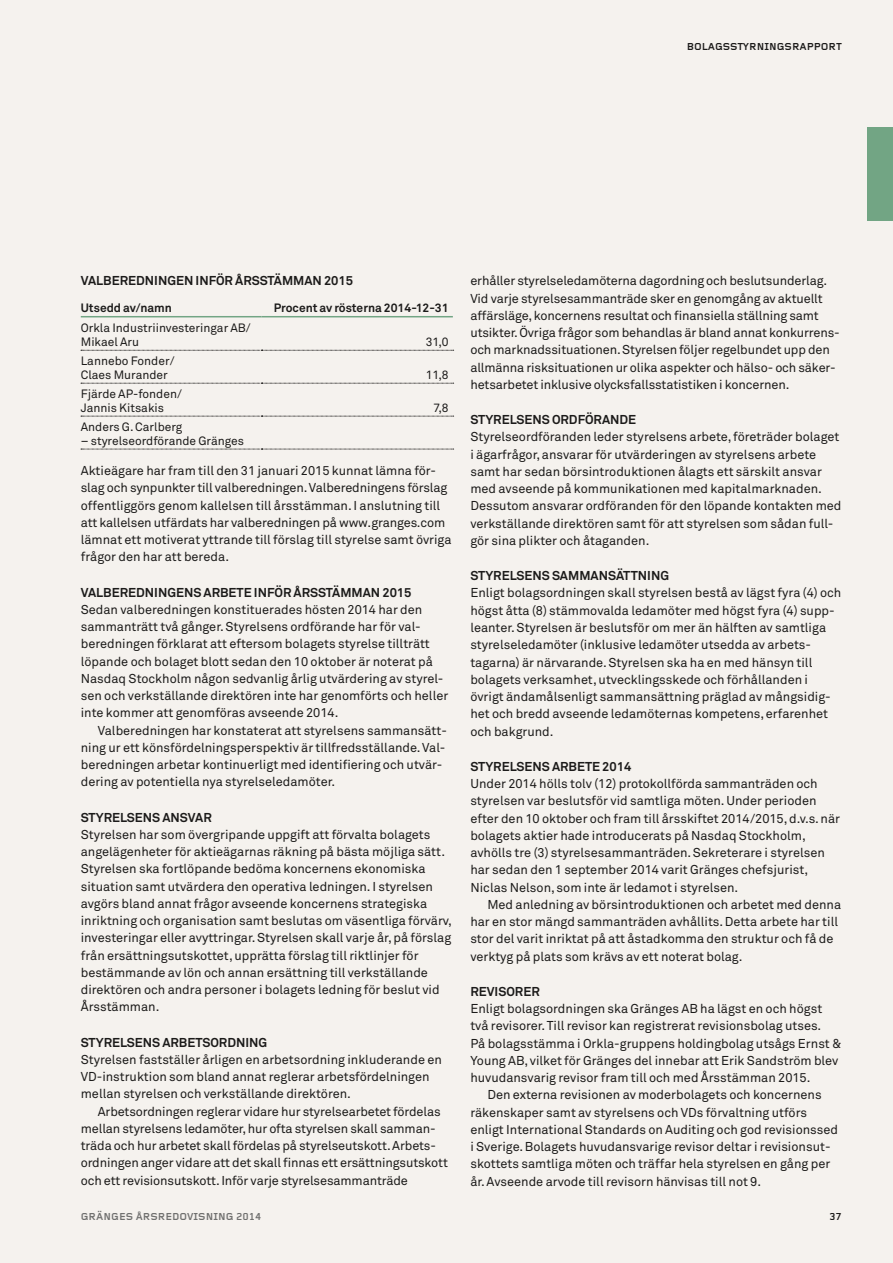
<style>
.page{position:relative;width:893px;height:1263px;background:#f5f2ee}
.page>*{position:absolute;margin:0;border:0;box-sizing:border-box;transform-origin:0 0}
.Bröd___keep{font:12.75px/17.2px "Akkurat Pro";color:#1c1b1a}
.Bröd_indrag{font:12.75px/17.2px "Akkurat Pro";letter-spacing:-.01em;color:#1c1b1a}
.Rubrik_3_Mellis_1{font:700 12.75px "Akkurat Pro";color:#1c1b1a}
.TAB_normal{font:12px/14.2px "Akkurat Pro";color:#1c1b1a}
.TAB_huvud{font:700 12px "Akkurat Pro";color:#1c1b1a}
.t1{font:700 10.5px "Foundry Gridnik";color:#70706f}
.t2{font:700 10.5px "Foundry Gridnik";color:#1c1b1a}
</style>
<div class="page">
<div style="left:867px;top:128px;width:26px;height:93px;background:#72a584"></div>
<hr style="left:81px;top:316px;width:180px;height:1px;background:#72a584">
<hr style="left:261px;top:316px;width:192px;height:1px;background:#72a584">
<svg style="left:81px;top:350px;width:373px;height:1px"></svg>
<svg style="left:81px;top:383px;width:373px;height:1px"></svg>
<svg style="left:81px;top:416px;width:373px;height:1px"></svg>
<svg style="left:81px;top:449px;width:373px;height:1px"></svg>
<p class="t2" style="left:687px;top:41px;width:8px">BOLAGSST</p>
<p class="t2" style="left:743px;top:41px;width:15px">YRNINGSRAPPORT</p>
<p class="Rubrik_3_Mellis_1" style="left:81px;top:273px;width:274px">VALBEREDNINGEN INFÖR ÅRSSTÄMMAN 2015</p>
<p class="TAB_huvud" style="left:81px;top:301px;width:93px">Utsedd av/namn</p>
<p class="TAB_huvud" style="left:274px;top:301px;width:176px">Procent av rösterna 2014-12-31</p>
<p class="TAB_normal" style="left:81px;top:321px;width:171px">Orkla Industriinvesteringar AB/<br>Mikael Aru</p>
<p class="TAB_normal" style="left:426px;top:335px;width:24px">31,0</p>
<p class="TAB_normal" style="left:81px;top:354px;width:95px">Lannebo Fonder/</p>
<p class="TAB_normal" style="left:81px;top:368px;width:88px">Claes Murander</p>
<p class="TAB_normal" style="left:426px;top:368px;width:24px">11,8</p>
<p class="TAB_normal" style="left:81px;top:387px;width:103px">Fjärde AP-fonden/</p>
<p class="TAB_normal" style="left:81px;top:401px;width:85px">Jannis Kitsakis</p>
<p class="TAB_normal" style="left:433px;top:401px;width:17px">7,8</p>
<p class="TAB_normal" style="left:81px;top:420px;width:103px">Anders G. Carlberg</p>
<p class="TAB_normal" style="left:81px;top:434px;width:165px">– styrelseordförande Gränges</p>
<p class="Bröd___keep" style="left:81px;top:462px;width:372px">Aktieägare har fram till den 31 januari 2015 kunnat lämna för&shy;slag och synpunkter till valberedningen. Valberedningens förslag offentliggörs genom kallelsen till årsstämman. I anslutning till att kallelsen utfärdats har valberedningen på www.granges.com lämnat ett motiverat yttrande till förslag till styrelse samt övriga frågor den har att bereda.</p>
<p class="Rubrik_3_Mellis_1" style="left:81px;top:584px;width:332px">VALBEREDNINGENS ARBETE INFÖR ÅRSSTÄMMAN 2015</p>
<p class="Bröd___keep" style="left:81px;top:601px;width:369px">Sedan valberedningen konstituerades hösten 2014 har den sammanträtt två gånger. Styrelsens ordförande har för val&shy;beredningen förklarat att eftersom bolagets styrelse tillträtt löpande och bolaget blott sedan den 10 oktober är noterat på Nasdaq Stockholm någon sedvanlig årlig utvärdering av styrel&shy;sen och verkställande direktören inte har genomförts och heller inte kommer att genomföras avseende 2014.</p>
<p class="Bröd_indrag" style="left:81px;top:722px;width:368px;text-indent:17px">Valberedningen har konstaterat att styrelsens sammansätt&shy;ning ur ett könsfördelningsperspektiv är tillfredsställande. Val&shy;beredningen arbetar kontinuerligt med identifiering och utvär&shy;dering av potentiella nya styrelseledamöter.</p>
<p class="Rubrik_3_Mellis_1" style="left:81px;top:809px;width:132px">STYRELSENS ANSVAR</p>
<p class="Bröd___keep" style="left:81px;top:826px;width:373px">Styrelsen har som övergripande uppgift att förvalta bolagets angelägenheter för aktieägarnas räkning på bästa möjliga sätt.<br>Styrelsen ska fortlöpande bedöma koncernens ekonomiska situation samt utvärdera den operativa ledningen. I styrelsen avgörs bland annat frågor avseende koncernens strategiska inriktning och organisation samt beslutas om väsentliga förvärv, investeringar eller avyttringar. Styrelsen skall varje år, på förslag från ersättningsutskottet, upprätta förslag till riktlinjer för bestämmande av lön och annan ersättning till verkställande direktören och andra personer i bolagets ledning för beslut vid Årsstämman.</p>
<p class="Rubrik_3_Mellis_1" style="left:81px;top:1034px;width:188px">STYRELSENS ARBETSORDNING</p>
<p class="Bröd___keep" style="left:81px;top:1051px;width:363px">Styrelsen fastställer årligen en arbetsordning inkluderande en<br>VD-instruktion som bland annat reglerar arbetsfördelningen mellan styrelsen och verkställande direktören.</p>
<p class="Bröd_indrag" style="left:81px;top:1103px;width:369px;text-indent:17px">Arbetsordningen reglerar vidare hur styrelsearbetet fördelas mellan styrelsens ledamöter, hur ofta styrelsen skall samman&shy;träda och hur arbetet skall fördelas på styrelseutskott. Arbets&shy;ordningen anger vidare att det skall finnas ett ersättningsutskott och ett revisionsutskott. Inför varje styrelsesammanträde</p>
<p class="Bröd_indrag" style="left:470px;top:273px;width:369px">erhåller styrelseledamöterna dagordning och beslutsunderlag.<br>Vid varje styrelsesammanträde sker en genomgång av aktuellt affärsläge, koncernens resultat och finansiella ställning samt utsikter. Övriga frågor som behandlas är bland annat konkurrens&shy;och marknadssituationen. Styrelsen följer regelbundet upp den allmänna risksituationen ur olika aspekter och hälso- och säker&shy;hetsarbetet inklusive olycksfallsstatistiken i koncernen.</p>
<p class="Rubrik_3_Mellis_1" style="left:470px;top:412px;width:167px">STYRELSENS ORDFÖRANDE</p>
<p class="Bröd___keep" style="left:470px;top:429px;width:373px">Styrelseordföranden leder styrelsens arbete, företräder bolaget i ägarfrågor, ansvarar för utvärderingen av styrelsens arbete samt har sedan börsintroduktionen ålagts ett särskilt ansvar med avseende på kommunikationen med kapitalmarknaden.<br>Dessutom ansvarar ordföranden för den löpande kontakten med verkställande direktören samt för att styrelsen som sådan full&shy;gör sina plikter och åtaganden.</p>
<p class="Rubrik_3_Mellis_1" style="left:470px;top:568px;width:200px">STYRELSENS SAMMANSÄTTNING</p>
<p class="Bröd___keep" style="left:470px;top:585px;width:372px">Enligt bolagsordningen skall styrelsen bestå av lägst fyra (4) och högst åtta (8) stämmovalda ledamöter med högst fyra (4) supp&shy;leanter. Styrelsen är beslutsför om mer än hälften av samtliga styrelseledamöter (inklusive ledamöter utsedda av arbets&shy;tagarna) är närvarande. Styrelsen ska ha en med hänsyn till bolagets verksamhet, utvecklingsskede och förhållanden i övrigt ändamålsenligt sammansättning präglad av mångsidig&shy;het och bredd avseende ledamöternas kompetens, erfarenhet och bakgrund.</p>
<p class="Rubrik_3_Mellis_1" style="left:470px;top:758px;width:162px">STYRELSENS ARBETE 2014</p>
<p class="Bröd___keep" style="left:470px;top:775px;width:371px">Under 2014 hölls tolv (12) protokollförda sammanträden och styrelsen var beslutsför vid samtliga möten. Under perioden efter den 10 oktober och fram till årsskiftet 2014/2015, d.v.s. när bolagets aktier hade introducerats på Nasdaq Stockholm, avhölls tre (3) styrelsesammanträden. Sekreterare i styrelsen har sedan den 1 september 2014 varit Gränges chefsjurist, Niclas Nelson, som inte är ledamot i styrelsen.</p>
<p class="Bröd_indrag" style="left:470px;top:896px;width:372px;text-indent:17px">Med anledning av börsintroduktionen och arbetet med denna har en stor mängd sammanträden avhållits. Detta arbete har till stor del varit inriktat på att åstadkomma den struktur och få de verktyg på plats som krävs av ett noterat bolag.</p>
<p class="Rubrik_3_Mellis_1" style="left:470px;top:983px;width:71px">REVISORER</p>
<p class="Bröd___keep" style="left:470px;top:1000px;width:353px">Enligt bolagsordningen ska Gränges AB ha lägst en och högst två revisorer. Till revisor kan registrerat revisionsbolag utses.</p>
<p class="Bröd___keep" style="left:470px;top:1035px;width:373px">På bolagsstämma i Orkla-gruppens holdingbolag utsågs Ernst &amp;<br>Young AB, vilket för Gränges del innebar att Erik Sandström blev huvudansvarig revisor fram till och med Årsstämman 2015.</p>
<p class="Bröd_indrag" style="left:470px;top:1086px;width:369px;text-indent:17px">Den externa revisionen av moderbolagets och koncernens räkenskaper samt av styrelsens och VDs förvaltning utförs enligt International Standards on Auditing och god revisionssed i Sverige. Bolagets huvudansvarige revisor deltar i revisionsut&shy;skottets samtliga möten och träffar hela styrelsen en gång per år. Avseende arvode till revisorn hänvisas till not 9.</p>
<p class="t1" style="left:81px;top:1210px;width:182px">GRÄNGES ÅRSREDOVISNING 2014</p>
<p class="t2" style="left:829px;top:1210px;width:14px">37</p>
</div>
